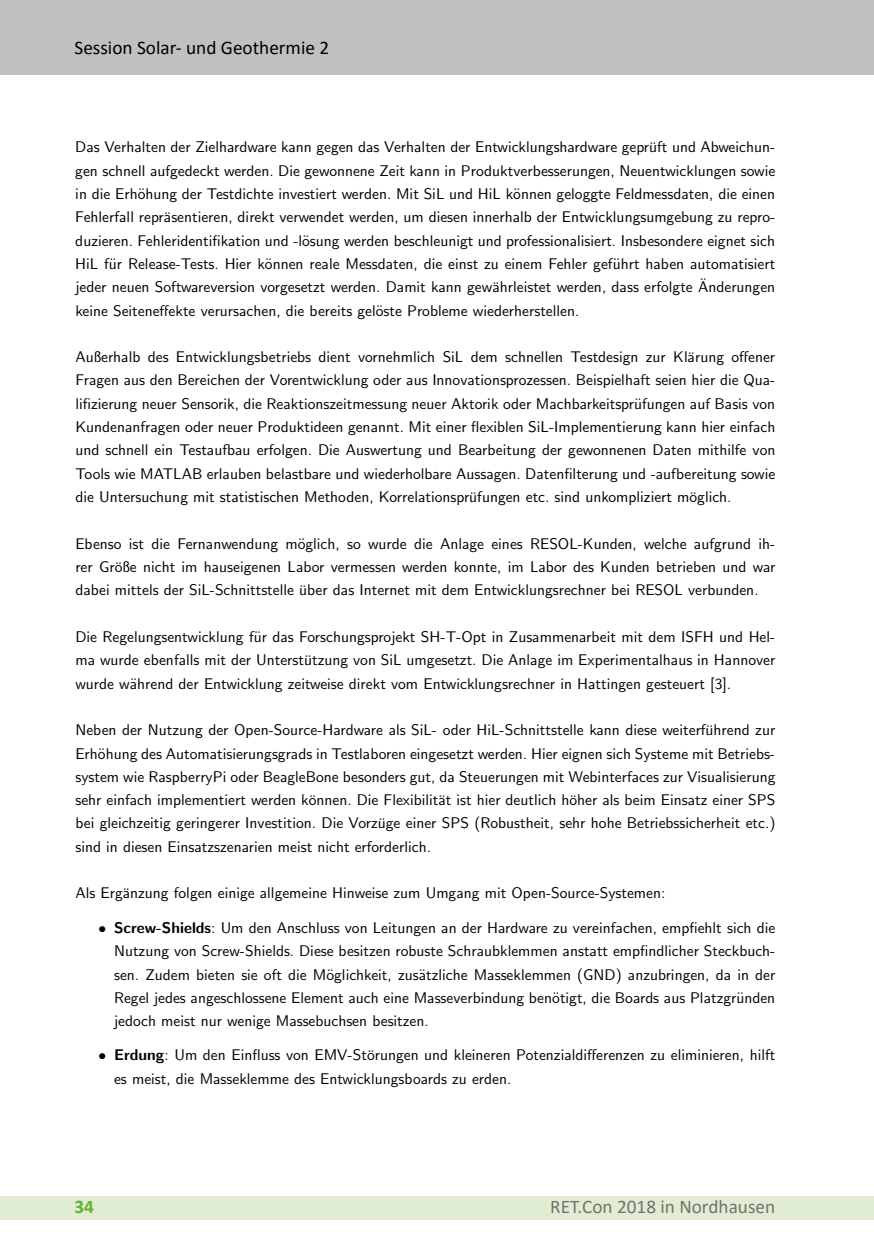
<style>
.page{position:relative;width:874px;height:1241px;background:#fff}
.page>*{position:absolute;margin:0;border:0;box-sizing:border-box;transform-origin:0 0}
.t1{font:19.25px "Calibri";color:#000}
.t2{font:19.25px "Calibri";color:#727271}
.t3{font:700 19.25px "Calibri";color:#65b32e}
.t4{font:15.4px/23.3px "CMSS10";color:#000}
.s1{font-family:"CMSY10"}
.s2{font-family:"CMSSBX10"}
</style>
<div class="page">
<div style="left:0;top:1196px;width:873px;height:23px;background:#e1edd2"></div>
<div style="left:0;top:0;width:873px;height:74px;background:#c1c0c0"></div>
<p class="t1" style="left:74px;top:34px;width:256px">Session Solar- und Geothermie 2</p>
<p class="t4" style="left:75px;top:137px;width:701px">Das Verhalten der Zielhardware kann gegen das Verhalten der Entwicklungshardware gepruft und Abweichun-</p>
<p class="t4" style="left:75px;top:137px;width:701px;text-indent:573px">¨<br>gen schnell aufgedeckt werden. Die gewonnene Zeit kann in Produktverbesserungen, Neuentwicklungen sowie in die Erh¨ohung der Testdichte investiert werden. Mit SiL und HiL k¨onnen geloggte Feldmessdaten, die einen Fehlerfall repr¨asentieren, direkt verwendet werden, um diesen innerhalb der Entwicklungsumgebung zu repro&shy;duzieren. Fehleridentifikation und -l¨osung werden beschleunigt und professionalisiert. Insbesondere eignet sich HiL fur Release-Tests. Hier k¨onnen reale Messdaten, die einst zu einem Fehler gefuhrt haben automatisiert</p>
<p class="t4" style="left:75px;top:254px;width:701px;line-height:22.8px;text-indent:537px">¨<br>jeder neuen Softwareversion vorgesetzt werden. Damit kann gew¨ahrleistet werden, dass erfolgte Anderungen</p>
<p class="t4" style="left:109px;top:254px;width:9px">¨</p>
<p class="t4" style="left:699px;top:273px;width:9px">¨</p>
<p class="t4" style="left:75px;top:300px;width:505px">keine Seiteneffekte verursachen, die bereits gel¨oste Probleme wiederherstellen.</p>
<p class="t4" style="left:75px;top:346px;width:701px;text-align:justify">Außerhalb des Entwicklungsbetriebs dient vornehmlich SiL dem schnellen Testdesign zur Kl¨arung offener Fragen aus den Bereichen der Vorentwicklung oder aus Innovationsprozessen. Beispielhaft seien hier die Qua&shy;lifizierung neuer Sensorik, die Reaktionszeitmessung neuer Aktorik oder Machbarkeitsprufungen auf Basis von</p>
<p class="t4" style="left:75px;top:394px;width:701px;text-indent:558px">¨<br>Kundenanfragen oder neuer Produktideen genannt. Mit einer flexiblen SiL-Implementierung kann hier einfach und schnell ein Testaufbau erfolgen. Die Auswertung und Bearbeitung der gewonnenen Daten mithilfe von Tools wie MATLAB erlauben belastbare und wiederholbare Aussagen. Datenfilterung und -aufbereitung sowie die Untersuchung mit statistischen Methoden, Korrelationsprufungen etc. sind unkompliziert m¨oglich.</p>
<p class="t4" style="left:469px;top:487px;width:9px">¨</p>
<p class="t4" style="left:75px;top:533px;width:701px;text-align:justify">Ebenso ist die Fernanwendung m¨oglich, so wurde die Anlage eines RESOL-Kunden, welche aufgrund ih&shy;rer Gr¨oße nicht im hauseigenen Labor vermessen werden konnte, im Labor des Kunden betrieben und war dabei mittels der SiL-Schnittstelle uber das Internet mit dem Entwicklungsrechner bei RESOL verbunden.</p>
<p class="t4" style="left:299px;top:580px;width:9px">¨</p>
<p class="t4" style="left:75px;top:626px;width:701px">Die Regelungsentwicklung fur das Forschungsprojekt SH-T-Opt in Zusammenarbeit mit dem ISFH und Hel-</p>
<p class="t4" style="left:75px;top:627px;width:701px;line-height:22.8px;text-indent:178px">¨<br>ma wurde ebenfalls mit der Unterstutzung von SiL umgesetzt. Die Anlage im Experimentalhaus in Hannover</p>
<p class="t4" style="left:75px;top:650px;width:657px;line-height:22.8px;text-indent:229px">¨<br>wurde w¨ahrend der Entwicklung zeitweise direkt vom Entwicklungsrechner in Hattingen gesteuert [3].</p>
<p class="t4" style="left:75px;top:719px;width:701px">Neben der Nutzung der Open-Source-Hardware als SiL- oder HiL-Schnittstelle kann diese weiterfuhrend zur</p>
<p class="t4" style="left:75px;top:720px;width:701px;text-indent:630px">¨ Erh¨ohung des Automatisierungsgrads in Testlaboren eingesetzt werden. Hier eignen sich Systeme mit Betriebs&shy;system wie RaspberryPi oder BeagleBone besonders gut, da Steuerungen mit Webinterfaces zur Visualisierung sehr einfach implementiert werden k¨onnen. Die Flexibilit¨at ist hier deutlich h¨oher als beim Einsatz einer SPS bei gleichzeitig geringerer Investition. Die Vorzuge einer SPS (Robustheit, sehr hohe Betriebssicherheit etc.)</p>
<p class="t4" style="left:75px;top:813px;width:357px;line-height:22.8px;text-indent:302px">¨<br>sind in diesen Einsatzszenarien meist nicht erforderlich.</p>
<p class="t4" style="left:75px;top:882px;width:591px">Als Erg¨anzung folgen einige allgemeine Hinweise zum Umgang mit Open-Source-Systemen:</p>
<p class="t4" style="left:114px;top:917px;width:662px;text-align:justify;text-indent:-15px"><span class="s1">•</span> <span class="s2">Screw-Shields</span>: Um den Anschluss von Leitungen an der Hardware zu vereinfachen, empfiehlt sich die Nutzung von Screw-Shields. Diese besitzen robuste Schraubklemmen anstatt empfindlicher Steckbuch&shy;sen. Zudem bieten sie oft die M¨oglichkeit, zus¨atzliche Masseklemmen (GND) anzubringen, da in der Regel jedes angeschlossene Element auch eine Masseverbindung ben¨otigt, die Boards aus Platzgrunden</p>
<p class="t4" style="left:736px;top:987px;width:9px">¨</p>
<p class="t4" style="left:114px;top:1010px;width:316px">jedoch meist nur wenige Massebuchsen besitzen.</p>
<p class="t4" style="left:114px;top:1044px;width:662px;text-indent:-15px"><span class="s1">•</span> <span class="s2">Erdung</span>: Um den Einfluss von EMV-St¨orungen und kleineren Potenzialdifferenzen zu eliminieren, hilft es meist, die Masseklemme des Entwicklungsboards zu erden.</p>
<p class="t3" style="left:74px;top:1192px;width:21px">34</p>
<p class="t2" style="left:550px;top:1193px;width:226px">RET.Con 2018 in Nordhausen</p>
</div>
